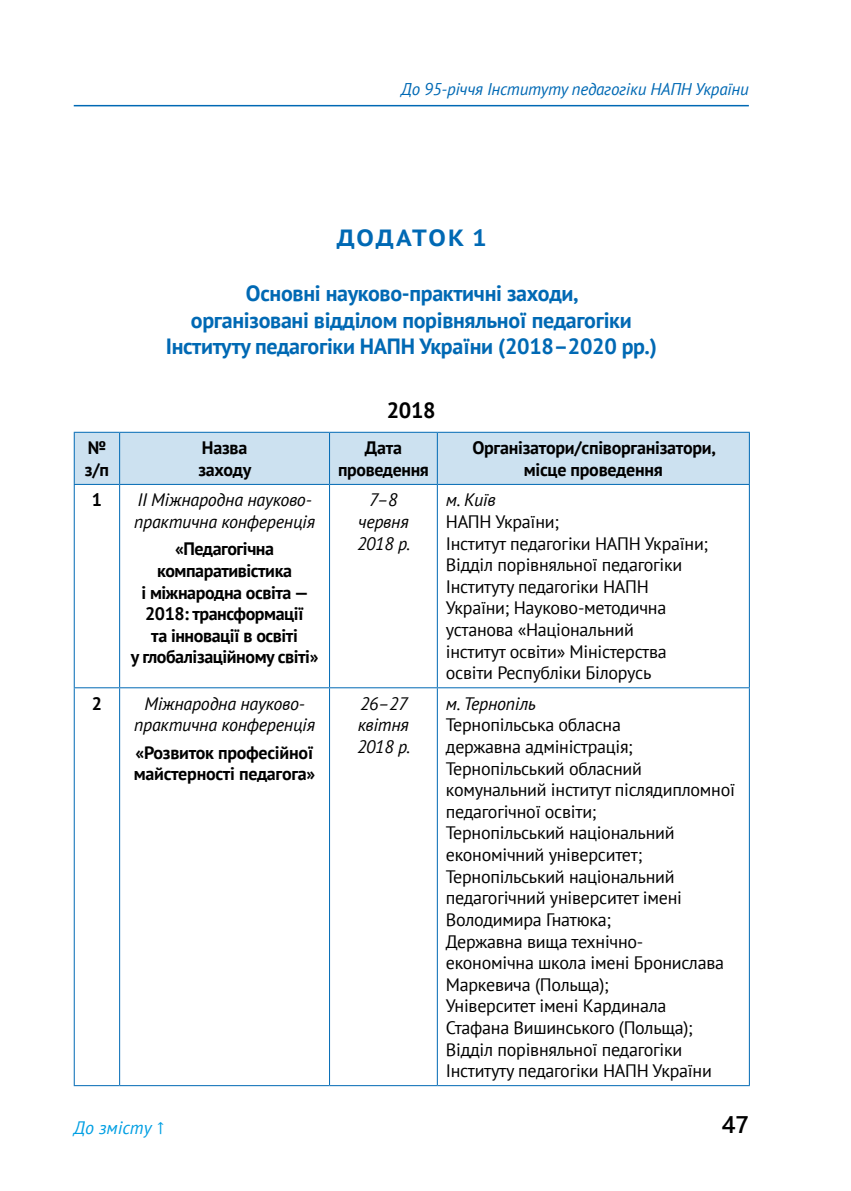
<style>
.page{position:relative;width:851px;height:1191px;background:#fff}
.page>*{position:absolute;margin:0;border:0;box-sizing:border-box;transform-origin:0 0}
.t1{font:600 24px "Segoe UI";color:#000}
.t2{font:700 23.4px "PT Sans";letter-spacing:.07em;color:#0069b4;scale:1.11 1}
.t3{font:700 22px/26.4px "PT Sans";letter-spacing:-.015em;color:#0069b4;text-align:center}
.t4{font:700 22px "PT Sans";color:#000}
.t5{font:18px/21.6px "PT Sans";letter-spacing:-.015em;color:#000}
.t6{font:700 18px/21.6px "PT Sans";letter-spacing:-.025em;color:#000}
.t7{font:italic 18px/21.6px "PT Sans";letter-spacing:-.015em;color:#000}
.t8{font:italic 18px "PT Sans";color:#009fe3}
.t9{font:italic 17px "PT Sans";letter-spacing:-.015em;color:#0069b4}
</style>
<div class="page">
<hr style="left:74px;top:105px;width:674px;height:1px;background:#0069b4">
<div style="left:75px;top:433px;width:673px;height:51px;background:#cce1f0"></div>
<hr style="left:74px;top:432px;width:46px;height:1px;background:#0069b4">
<hr style="left:74px;top:433px;width:1px;height:51px;background:#0069b4">
<hr style="left:120px;top:432px;width:209px;height:1px;background:#0069b4">
<hr style="left:119px;top:433px;width:1px;height:51px;background:#0069b4">
<hr style="left:329px;top:432px;width:108px;height:1px;background:#0069b4">
<hr style="left:329px;top:433px;width:1px;height:51px;background:#0069b4">
<hr style="left:437px;top:432px;width:312px;height:1px;background:#0069b4">
<hr style="left:437px;top:433px;width:1px;height:51px;background:#0069b4">
<hr style="left:748px;top:433px;width:1px;height:51px;background:#0069b4">
<hr style="left:74px;top:484px;width:46px;height:1px;background:#0069b4">
<hr style="left:74px;top:485px;width:1px;height:202px;background:#0069b4">
<hr style="left:120px;top:484px;width:209px;height:1px;background:#0069b4">
<hr style="left:119px;top:485px;width:1px;height:202px;background:#0069b4">
<hr style="left:329px;top:484px;width:108px;height:1px;background:#0069b4">
<hr style="left:329px;top:485px;width:1px;height:202px;background:#0069b4">
<hr style="left:437px;top:484px;width:312px;height:1px;background:#0069b4">
<hr style="left:437px;top:485px;width:1px;height:202px;background:#0069b4">
<hr style="left:748px;top:485px;width:1px;height:202px;background:#0069b4">
<hr style="left:74px;top:687px;width:46px;height:1px;background:#0069b4">
<hr style="left:74px;top:688px;width:1px;height:397px;background:#0069b4">
<hr style="left:120px;top:687px;width:209px;height:1px;background:#0069b4">
<hr style="left:119px;top:688px;width:1px;height:397px;background:#0069b4">
<hr style="left:329px;top:687px;width:108px;height:1px;background:#0069b4">
<hr style="left:329px;top:688px;width:1px;height:397px;background:#0069b4">
<hr style="left:437px;top:687px;width:312px;height:1px;background:#0069b4">
<hr style="left:437px;top:688px;width:1px;height:397px;background:#0069b4">
<hr style="left:748px;top:688px;width:1px;height:397px;background:#0069b4">
<hr style="left:74px;top:1085px;width:46px;height:1px;background:#0069b4">
<hr style="left:120px;top:1085px;width:209px;height:1px;background:#0069b4">
<hr style="left:329px;top:1085px;width:108px;height:1px;background:#0069b4">
<hr style="left:437px;top:1085px;width:312px;height:1px;background:#0069b4">
<p class="t9" style="left:401px;top:78px;width:349px">До 95-річчя Інституту педагогіки НАПН України</p>
<p class="t2" style="left:337px;top:222px;width:136px">ДОДАТОК 1</p>
<p class="t3" style="left:166px;top:280px;width:492px">Основні науково-практичні заходи,<br>організовані відділом порівняльної педагогіки<br>Інституту педагогіки НАПН України (2018–2020 рр.)</p>
<p class="t4" style="left:387px;top:396px;width:50px">2018</p>
<p class="t6" style="left:85px;top:437px;width:26px">№ з/п</p>
<p class="t6" style="left:198px;top:437px;width:55px">Назва заходу</p>
<p class="t6" style="left:338px;top:437px;width:92px;text-align:center">Дата проведення</p>
<p class="t6" style="left:472px;top:437px;width:245px;text-align:center">Організатори/співорганізатори, місце проведення</p>
<p class="t6" style="left:92px;top:489px;width:12px">1</p>
<p class="t7" style="left:134px;top:489px;width:184px">ІІ Міжнародна науково-- практична конференція</p>
<p class="t6" style="left:131px;top:538px;width:189px;text-align:center">«Педагогічна компаративістика<br>і міжнародна освіта —<br>2018: трансформації<br>та інновації в освіті<br>у глобалізаційному світі»</p>
<p class="t7" style="left:357px;top:489px;width:55px;text-align:center">7–8 червня<br>2018 р.</p>
<p class="t7" style="left:446px;top:489px;width:51px">м. Київ</p>
<p class="t5" style="left:446px;top:510px;width:264px">НАПН України;<br>Інститут педагогіки НАПН України;<br>Відділ порівняльної педагогіки<br>Інституту педагогіки НАПН<br>України; Науково-методична установа «Національний<br>інститут освіти» Міністерства освіти Республіки Білорусь</p>
<p class="t6" style="left:92px;top:692px;width:12px">2</p>
<p class="t7" style="left:134px;top:692px;width:182px;text-align:center">Міжнародна науково-- практична конференція</p>
<p class="t6" style="left:134px;top:741px;width:183px">«Розвиток професійної майстерності педагога»</p>
<p class="t8" style="left:74px;top:1116px;width:93px">До змісту ↑</p>
<p class="t7" style="left:357px;top:692px;width:55px">26–27 квітня<br>2018 р.</p>
<p class="t7" style="left:446px;top:692px;width:92px">м. Тернопіль</p>
<p class="t5" style="left:446px;top:714px;width:290px">Тернопільська обласна<br>державна адміністрація;<br>Тернопільський обласний комунальний інститут післядипломної педагогічної освіти;<br>Тернопільський національний економічний університет;<br>Тернопільський національний педагогічний університет імені<br>Володимира Гнатюка;<br>Державна вища технічно&shy;економічна школа імені Бронислава<br>Маркевича (Польща);<br>Університет імені Кардинала<br>Стафана Вишинського (Польща);<br>Відділ порівняльної педагогіки<br>Інституту педагогіки НАПН України</p>
<h1 class="t1" style="left:721px;top:1101px;width:28px">47</h1>
</div>
